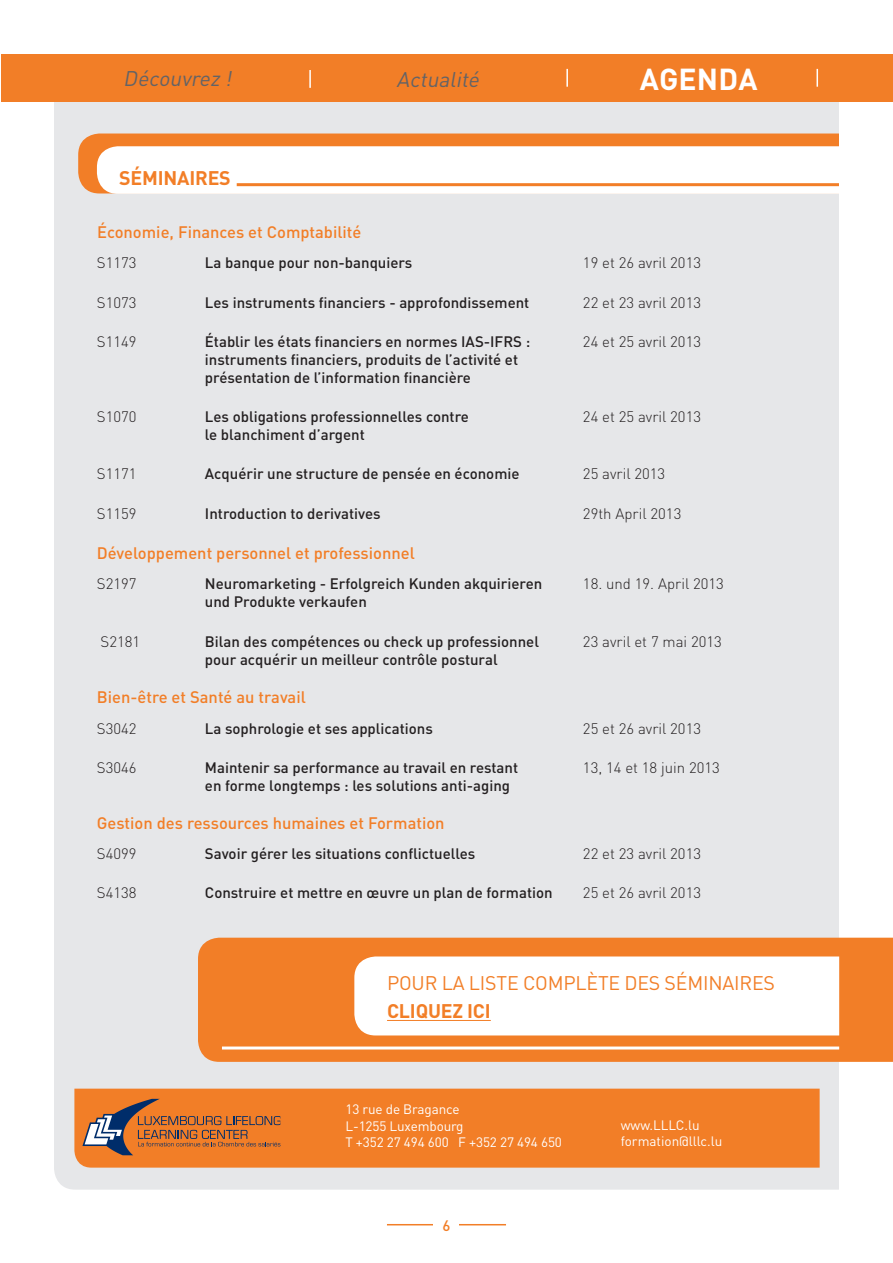
<style>
.page{position:relative;width:893px;height:1263px;background:#fff}
.page>*{position:absolute;margin:0;border:0;box-sizing:border-box;transform-origin:0 0}
.t1{font:700 30px "DIN Pro";letter-spacing:.01em;color:#fff}
.t2{font:italic 21px "DIN Pro";color:#636366}
.texte_courant_Bold{font:19.5px "DIN Pro";letter-spacing:-.01em;color:#f27e27}
.texte_courant_Bold-2{font:700 19.5px "DIN Pro";letter-spacing:-.01em;color:#f27e27}
.texte_courant_Bold-3{font:500 16.5px "DIN Pro";color:#f27e27}
.texte_courant_Bold-4{font:500 15px/18px "DIN Pro";color:#231f20}
.texte_courant_Bold-5{font:300 15px "DIN Pro";color:#231f20}
.t3{font:500 15px "DIN Pro";color:#f27e27}
.texte_courant{font:13.5px "DIN Pro";letter-spacing:-.01em;color:#fff}
</style>
<div class="page">
<div style="left:54px;top:102px;width:785px;height:1087px;background:#e6e7e9"></div>
<hr style="left:387px;top:1224px;width:119px;height:1px;background:#f27e27">
<div style="left:434px;top:1219px;width:25px;height:44px;background:#fff"></div>
<div style="left:74px;top:1089px;width:746px;height:78px;background:#f27e27"></div>
<svg style="left:82px;top:1099px;width:198px;height:56px;background:#c7753c"></svg>
<svg style="left:78px;top:134px;width:761px;height:60px"></svg>
<hr style="left:237px;top:183px;width:602px;height:3px;background:#f27e27">
<div style="left:198px;top:938px;width:695px;height:124px;background:#f27e27"></div>
<svg style="left:354px;top:956px;width:485px;height:79px"></svg>
<hr style="left:387px;top:1020px;width:104px;height:1px;background:#f27e27">
<hr style="left:222px;top:1046px;width:617px;height:3px;background:#fff">
<div style="left:1px;top:54px;width:892px;height:48px;background:#f27e27"></div>
<svg style="left:309px;top:70px;width:2px;height:18px"></svg>
<svg style="left:566px;top:69px;width:2px;height:18px"></svg>
<svg style="left:816px;top:69px;width:2px;height:18px"></svg>
<p class="t2" style="left:123px;top:64px;width:115px">Découvrez !</p>
<p class="t2" style="left:397px;top:65px;width:89px">Actualité</p>
<p class="t1" style="left:640px;top:58px;width:119px">AGENDA</p>
<p class="texte_courant_Bold-2" style="left:119px;top:165px;width:113px">SÉMINAIRES</p>
<p class="texte_courant_Bold-3" style="left:97px;top:220px;width:266px">Économie, Finances et Comptabilité</p>
<p class="texte_courant_Bold-5" style="left:97px;top:253px;width:41px">S1173</p>
<p class="texte_courant_Bold-4" style="left:205px;top:253px;width:209px">La banque pour non-banquiers</p>
<p class="texte_courant_Bold-5" style="left:583px;top:253px;width:120px">19 et 26 avril 2013</p>
<p class="texte_courant_Bold-5" style="left:97px;top:292px;width:41px">S1073</p>
<p class="texte_courant_Bold-4" style="left:205px;top:292px;width:326px">Les instruments financiers - approfondissement</p>
<p class="texte_courant_Bold-5" style="left:583px;top:292px;width:120px">22 et 23 avril 2013</p>
<p class="texte_courant_Bold-5" style="left:97px;top:331px;width:41px">S1149</p>
<p class="texte_courant_Bold-4" style="left:205px;top:332px;width:327px">Établir les états financiers en normes IAS-IFRS :</p>
<p class="texte_courant_Bold-5" style="left:583px;top:331px;width:120px">24 et 25 avril 2013</p>
<p class="texte_courant_Bold-4" style="left:205px;top:350px;width:315px">instruments financiers, produits de l’activité et présentation de l’information financière</p>
<p class="texte_courant_Bold-5" style="left:97px;top:406px;width:41px">S1070</p>
<p class="texte_courant_Bold-4" style="left:205px;top:407px;width:265px">Les obligations professionnelles contre</p>
<p class="texte_courant_Bold-5" style="left:583px;top:406px;width:120px">24 et 25 avril 2013</p>
<p class="texte_courant_Bold-4" style="left:205px;top:425px;width:161px">le blanchiment d’argent</p>
<p class="texte_courant_Bold-5" style="left:97px;top:464px;width:41px">S1171</p>
<p class="texte_courant_Bold-4" style="left:205px;top:464px;width:316px">Acquérir une structure de pensée en économie</p>
<p class="texte_courant_Bold-5" style="left:583px;top:464px;width:84px">25 avril 2013</p>
<p class="texte_courant_Bold-5" style="left:97px;top:503px;width:41px">S1159</p>
<p class="texte_courant_Bold-4" style="left:205px;top:503px;width:177px">Introduction to derivatives</p>
<p class="texte_courant_Bold-5" style="left:583px;top:503px;width:100px">29th April 2013</p>
<p class="texte_courant_Bold-3" style="left:97px;top:541px;width:319px">Développement personnel et professionnel</p>
<p class="texte_courant_Bold-5" style="left:97px;top:574px;width:41px">S2197</p>
<p class="texte_courant_Bold-4" style="left:205px;top:574px;width:339px">Neuromarketing - Erfolgreich Kunden akquirieren</p>
<p class="texte_courant_Bold-5" style="left:583px;top:574px;width:143px">18. und 19. April 2013</p>
<p class="texte_courant_Bold-4" style="left:205px;top:592px;width:163px">und Produkte verkaufen</p>
<p class="texte_courant_Bold-5" style="left:101px;top:631px;width:41px">S2181</p>
<p class="texte_courant_Bold-4" style="left:205px;top:631px;width:336px">Bilan des compétences ou check up professionnel</p>
<p class="texte_courant_Bold-5" style="left:583px;top:631px;width:140px">23 avril et 7 mai 2013</p>
<p class="texte_courant_Bold-4" style="left:205px;top:649px;width:294px">pour acquérir un meilleur contrôle postural</p>
<p class="texte_courant_Bold-3" style="left:97px;top:686px;width:210px">Bien-être et Santé au travail</p>
<p class="texte_courant_Bold-5" style="left:97px;top:718px;width:41px">S3042</p>
<p class="texte_courant_Bold-4" style="left:205px;top:719px;width:229px">La sophrologie et ses applications</p>
<p class="texte_courant_Bold-5" style="left:583px;top:718px;width:120px">25 et 26 avril 2013</p>
<p class="texte_courant_Bold-5" style="left:97px;top:757px;width:41px">S3046</p>
<p class="texte_courant_Bold-4" style="left:205px;top:758px;width:315px">Maintenir sa performance au travail en restant</p>
<p class="texte_courant_Bold-5" style="left:583px;top:757px;width:138px">13, 14 et 18 juin 2013</p>
<p class="texte_courant_Bold-4" style="left:205px;top:776px;width:307px">en forme longtemps : les solutions anti-aging</p>
<p class="texte_courant_Bold-3" style="left:97px;top:811px;width:349px">Gestion des ressources humaines et Formation</p>
<p class="texte_courant_Bold-5" style="left:97px;top:843px;width:41px">S4099</p>
<p class="texte_courant_Bold-4" style="left:205px;top:844px;width:272px">Savoir gérer les situations conflictuelles</p>
<p class="texte_courant_Bold-5" style="left:583px;top:843px;width:120px">22 et 23 avril 2013</p>
<p class="texte_courant_Bold-5" style="left:97px;top:883px;width:41px">S4138</p>
<p class="texte_courant_Bold-4" style="left:205px;top:883px;width:349px">Construire et mettre en œuvre un plan de formation</p>
<p class="texte_courant_Bold-5" style="left:583px;top:883px;width:120px">25 et 26 avril 2013</p>
<p class="texte_courant_Bold" style="left:387px;top:970px;width:390px">POUR LA LISTE COMPLÈTE DES SÉMINAIRES</p>
<p class="texte_courant_Bold-2" style="left:387px;top:997px;width:105px">CLIQUEZ ICI</p>
<p class="texte_courant" style="left:345px;top:1100px;width:116px">13 rue de Bragance</p>
<p class="texte_courant" style="left:345px;top:1116px;width:120px">L-1255 Luxembourg</p>
<p class="texte_courant" style="left:345px;top:1133px;width:218px">T +352 27 494 600 F +352 27 494 650</p>
<p class="t3" style="left:442px;top:1215px;width:9px">6</p>
<p class="texte_courant" style="left:621px;top:1116px;width:80px">www.LLLC.lu</p>
<p class="texte_courant" style="left:621px;top:1132px;width:103px">formation@lllc.lu</p>
</div>
